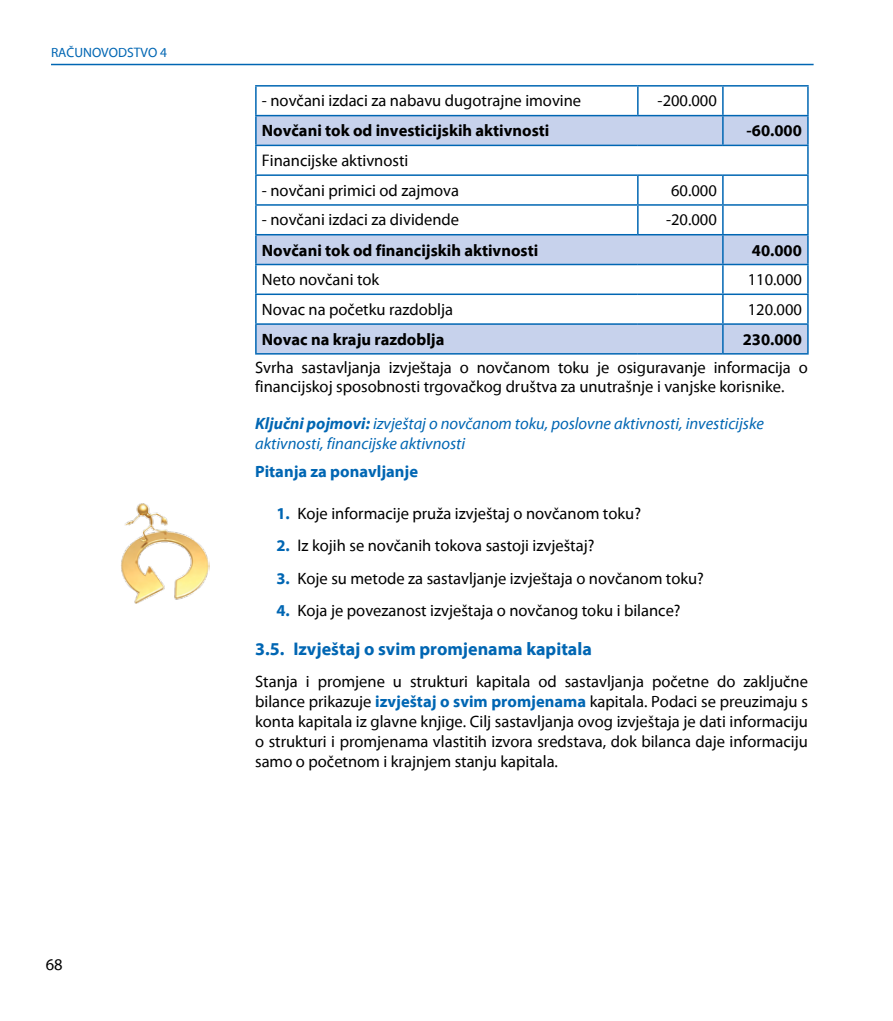
<style>
.page{position:relative;width:893px;height:1021px;background:#fff}
.page>*{position:absolute;margin:0;border:0;box-sizing:border-box;transform-origin:0 0}
.t1{font:700 18px "FS Myriad Pro";color:#0066b3}
.t2{font:16.5px/19.8px "FS Myriad Pro";color:#000}
.t3{font:700 16.5px "FS Myriad Pro";color:#000}
.t4{font:italic 16.5px/19.8px "FS Myriad Pro";color:#0066b3}
.t5{font:700 16.5px "FS Myriad Pro";color:#0066b3}
.t6{font:13.5px "FS Myriad Pro";color:#0066b3}
.s1{font-weight:700}
.s2{font-weight:700;color:#0066b3}
</style>
<div class="page">
<hr style="left:51px;top:64px;width:763px;height:1px;background:#0066b3">
<svg style="left:257px;top:116px;width:550px;height:237px"></svg>
<hr style="left:255px;top:85px;width:383px;height:2px;background:#0066b3">
<hr style="left:255px;top:87px;width:2px;height:28px;background:#0066b3">
<hr style="left:638px;top:85px;width:85px;height:2px;background:#0066b3">
<hr style="left:637px;top:87px;width:2px;height:28px;background:#0066b3">
<hr style="left:723px;top:85px;width:86px;height:2px;background:#0066b3">
<hr style="left:722px;top:87px;width:2px;height:28px;background:#0066b3">
<hr style="left:807px;top:87px;width:2px;height:28px;background:#0066b3">
<hr style="left:255px;top:115px;width:383px;height:1px;background:#0066b3">
<hr style="left:255px;top:116px;width:2px;height:29px;background:#0066b3">
<hr style="left:638px;top:115px;width:85px;height:1px;background:#0066b3">
<hr style="left:723px;top:115px;width:86px;height:1px;background:#0066b3">
<hr style="left:722px;top:116px;width:2px;height:29px;background:#0066b3">
<hr style="left:807px;top:116px;width:2px;height:29px;background:#0066b3">
<hr style="left:255px;top:145px;width:383px;height:1px;background:#0066b3">
<hr style="left:255px;top:146px;width:2px;height:28px;background:#0066b3">
<hr style="left:638px;top:145px;width:85px;height:1px;background:#0066b3">
<hr style="left:723px;top:145px;width:86px;height:1px;background:#0066b3">
<hr style="left:807px;top:146px;width:2px;height:28px;background:#0066b3">
<hr style="left:255px;top:174px;width:383px;height:2px;background:#0066b3">
<hr style="left:255px;top:176px;width:2px;height:28px;background:#0066b3">
<hr style="left:638px;top:174px;width:85px;height:2px;background:#0066b3">
<hr style="left:637px;top:176px;width:2px;height:28px;background:#0066b3">
<hr style="left:723px;top:174px;width:86px;height:2px;background:#0066b3">
<hr style="left:722px;top:176px;width:2px;height:28px;background:#0066b3">
<hr style="left:807px;top:176px;width:2px;height:28px;background:#0066b3">
<hr style="left:255px;top:204px;width:383px;height:2px;background:#0066b3">
<hr style="left:255px;top:206px;width:2px;height:28px;background:#0066b3">
<hr style="left:638px;top:204px;width:85px;height:2px;background:#0066b3">
<hr style="left:637px;top:206px;width:2px;height:28px;background:#0066b3">
<hr style="left:723px;top:204px;width:86px;height:2px;background:#0066b3">
<hr style="left:722px;top:206px;width:2px;height:28px;background:#0066b3">
<hr style="left:807px;top:206px;width:2px;height:28px;background:#0066b3">
<hr style="left:255px;top:234px;width:383px;height:1px;background:#0066b3">
<hr style="left:255px;top:235px;width:2px;height:29px;background:#0066b3">
<hr style="left:638px;top:234px;width:85px;height:1px;background:#0066b3">
<hr style="left:723px;top:234px;width:86px;height:1px;background:#0066b3">
<hr style="left:722px;top:235px;width:2px;height:29px;background:#0066b3">
<hr style="left:807px;top:235px;width:2px;height:29px;background:#0066b3">
<hr style="left:255px;top:264px;width:383px;height:1px;background:#0066b3">
<hr style="left:255px;top:265px;width:2px;height:28px;background:#0066b3">
<hr style="left:638px;top:264px;width:85px;height:1px;background:#0066b3">
<hr style="left:723px;top:264px;width:86px;height:1px;background:#0066b3">
<hr style="left:722px;top:265px;width:2px;height:28px;background:#0066b3">
<hr style="left:807px;top:265px;width:2px;height:28px;background:#0066b3">
<hr style="left:255px;top:293px;width:383px;height:2px;background:#0066b3">
<hr style="left:255px;top:295px;width:2px;height:28px;background:#0066b3">
<hr style="left:638px;top:293px;width:85px;height:2px;background:#0066b3">
<hr style="left:723px;top:293px;width:86px;height:2px;background:#0066b3">
<hr style="left:722px;top:295px;width:2px;height:28px;background:#0066b3">
<hr style="left:807px;top:295px;width:2px;height:28px;background:#0066b3">
<hr style="left:255px;top:323px;width:383px;height:2px;background:#0066b3">
<hr style="left:255px;top:325px;width:2px;height:28px;background:#0066b3">
<hr style="left:638px;top:323px;width:85px;height:2px;background:#0066b3">
<hr style="left:723px;top:323px;width:86px;height:2px;background:#0066b3">
<hr style="left:722px;top:325px;width:2px;height:28px;background:#0066b3">
<hr style="left:807px;top:325px;width:2px;height:28px;background:#0066b3">
<hr style="left:255px;top:353px;width:383px;height:1px;background:#0066b3">
<hr style="left:638px;top:353px;width:85px;height:1px;background:#0066b3">
<hr style="left:723px;top:353px;width:86px;height:1px;background:#0066b3">
<img style="left:121px;top:503px;width:89px;height:101px">
<p class="t6" style="left:51px;top:45px;width:118px">RAČUNOVODSTVO 4</p>
<p class="t2" style="left:46px;top:954px;width:18px">68</p>
<p class="t2" style="left:262px;top:91px;width:321px">- novčani izdaci za nabavu dugotrajne imovine</p>
<p class="t2" style="left:658px;top:91px;width:61px">-200.000</p>
<p class="t3" style="left:262px;top:122px;width:289px">Novčani tok od investicijskih aktivnosti</p>
<p class="t3" style="left:746px;top:122px;width:57px">-60.000</p>
<p class="t2" style="left:262px;top:151px;width:148px">Financijske aktivnosti</p>
<p class="t2" style="left:262px;top:181px;width:199px">- novčani primici od zajmova</p>
<p class="t2" style="left:671px;top:181px;width:47px">60.000</p>
<p class="t2" style="left:262px;top:210px;width:199px">- novčani izdaci za dividende</p>
<p class="t2" style="left:666px;top:210px;width:52px">-20.000</p>
<p class="t3" style="left:262px;top:241px;width:278px">Novčani tok od financijskih aktivnosti</p>
<p class="t3" style="left:752px;top:241px;width:52px">40.000</p>
<p class="t2" style="left:262px;top:270px;width:119px">Neto novčani tok</p>
<p class="t2" style="left:748px;top:270px;width:56px">110.000</p>
<p class="t2" style="left:262px;top:300px;width:193px">Novac na početku razdoblja</p>
<p class="t2" style="left:748px;top:300px;width:56px">120.000</p>
<p class="t3" style="left:262px;top:330px;width:184px">Novac na kraju razdoblja</p>
<p class="t3" style="left:743px;top:330px;width:61px">230.000</p>
<p class="t2" style="left:255px;top:357px;width:554px">Svrha sastavljanja izvještaja o novčanom toku je osiguravanje informacija o financijskoj sposobnosti trgovačkog društva za unutrašnje i vanjske korisnike.</p>
<p class="t4" style="left:255px;top:414px;width:510px"><span class="s1">Ključni pojmovi:</span> izvještaj o novčanom toku, poslovne aktivnosti, investicijske aktivnosti, financijske aktivnosti</p>
<p class="t5" style="left:255px;top:462px;width:164px">Pitanja za ponavljanje</p>
<p class="t2" style="left:276px;top:503px;width:366px"><span class="s2">1.</span> Koje informacije pruža izvještaj o novčanom toku?</p>
<p class="t2" style="left:276px;top:536px;width:319px"><span class="s2">2.</span> Iz kojih se novčanih tokova sastoji izvještaj?</p>
<p class="t2" style="left:276px;top:568px;width:429px"><span class="s2">3.</span> Koje su metode za sastavljanje izvještaja o novčanom toku?</p>
<p class="t2" style="left:276px;top:601px;width:406px"><span class="s2">4.</span> Koja je povezanost izvještaja o novčanog toku i bilance?</p>
<p class="t1" style="left:255px;top:638px;width:338px">3.5. Izvještaj o svim promjenama kapitala</p>
<p class="t2" style="left:255px;top:672px;width:554px;text-align:justify">Stanja i promjene u strukturi kapitala od sastavljanja početne do zaključne bilance prikazuje <span class="s2">izvještaj o svim promjenama</span> kapitala. Podaci se preuzimaju s konta kapitala iz glavne knjige. Cilj sastavljanja ovog izvještaja je dati informaciju o strukturi i promjenama vlastitih izvora sredstava, dok bilanca daje informaciju samo o početnom i krajnjem stanju kapitala.</p>
</div>
